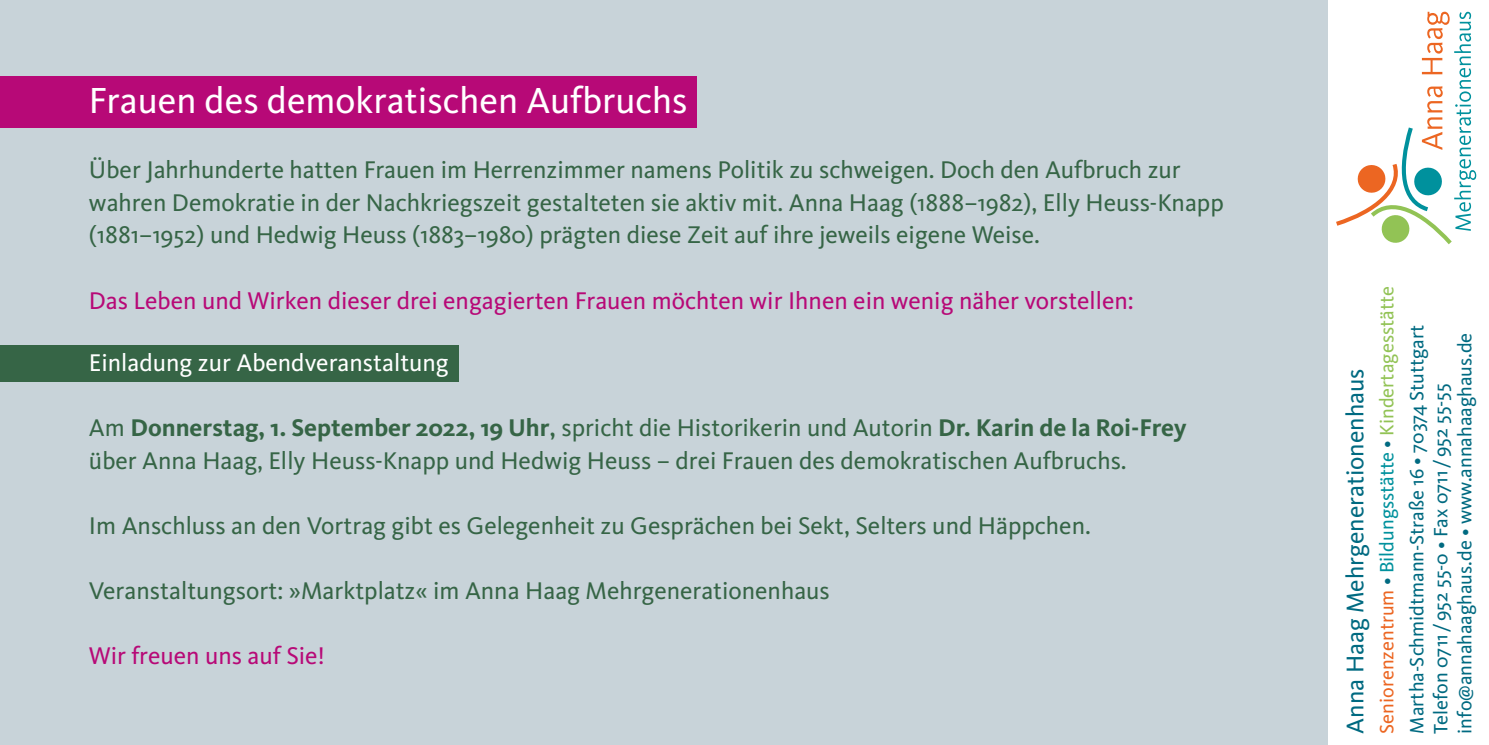
<style>
.page{position:relative;width:1489px;height:745px;background:#fff}
.page>*{position:absolute;margin:0;border:0;box-sizing:border-box;transform-origin:0 0}
.t1{font:37.5px "Kievit";color:#fff}
.t2{font:25px/32.5px "Kievit";color:#366546}
.t3{font:25px "Kievit";color:#b70977}
.t4{font:25px "Kievit";color:#fff}
.t5{font:25px "Kievit";color:#006a81}
.t6{font:20px/30px "Kievit";color:#006a81}
.s1{font-weight:700}
.s2{font-weight:500}
.s3{color:#ec6622}
.s4{color:#00919d}
.s5{color:#92c355}
</style>
<div class="page">
<div style="left:0;top:0;width:1327px;height:744px;background:#c8d3d9"></div>
<svg style="left:1336px;top:12px;width:139px;height:233px"></svg>
<div style="left:0;top:77px;width:696px;height:51px;background:#b70977"></div>
<div style="left:0;top:344px;width:458px;height:37px;background:#366546"></div>
<h1 class="t1" style="left:89px;top:78px;width:600px">Frauen des demokratischen Aufbruchs</h1>
<p class="t2" style="left:89px;top:153px;width:1136px">Über Jahrhunderte hatten Frauen im Herrenzimmer namens Politik zu schweigen. Doch den Aufbruch zur wahren Demokratie in der Nachkriegszeit gestalteten sie aktiv mit. Anna Haag (1888–1982), Elly Heuss-Knapp (1881–1952) und Hedwig Heuss (1883–1980) prägten diese Zeit auf ihre jeweils eigene Weise.</p>
<p class="t3" style="left:89px;top:285px;width:1046px">Das Leben und Wirken dieser drei engagierten Frauen möchten wir Ihnen ein wenig näher vorstellen:</p>
<p class="t4" style="left:89px;top:347px;width:361px">Einladung zur Abendveranstaltung</p>
<p class="t2" style="left:89px;top:411px;width:1099px">Am <span class="s1">Donnerstag, 1. September 2022, 19 Uhr</span><span class="s2">,</span> spricht die Historikerin und Autorin <span class="s1">Dr. Karin de la Roi-Frey </span>über Anna Haag, Elly Heuss-Knapp und Hedwig Heuss – drei Frauen des demokratischen Aufbruchs.</p>
<p class="t2" style="left:89px;top:508px;width:1003px">Im Anschluss an den Vortrag gibt es Gelegenheit zu Gesprächen bei Sekt, Selters und Häppchen.</p>
<p class="t2" style="left:89px;top:573px;width:742px">Veranstaltungsort: »Marktplatz« im Anna Haag Mehrgenerationenhaus</p>
<p class="t3" style="left:89px;top:640px;width:237px">Wir freuen uns auf Sie!</p>
<p class="t5" style="left:1339px;top:733px;width:366px;rotate:-90deg">Anna Haag Mehrgenerationenhaus</p>
<p class="t6" style="left:1371px;top:733px;width:448px;rotate:-90deg"><span class="s3">Seniorenzentrum</span> • <span class="s4">Bildungsstätte</span> • <span class="s5">Kindertagesstätte<br></span>Martha-Schmidtmann-Straße 16 • 70374 Stuttgart</p>
<p class="t6" style="left:1428px;top:733px;width:402px;line-height:24px;rotate:-90deg">Telefon 0711 /952 55-0 • Fax 0711 /952 55-55 info@annahaaghaus.de • www.annahaaghaus.de</p>
</div>
